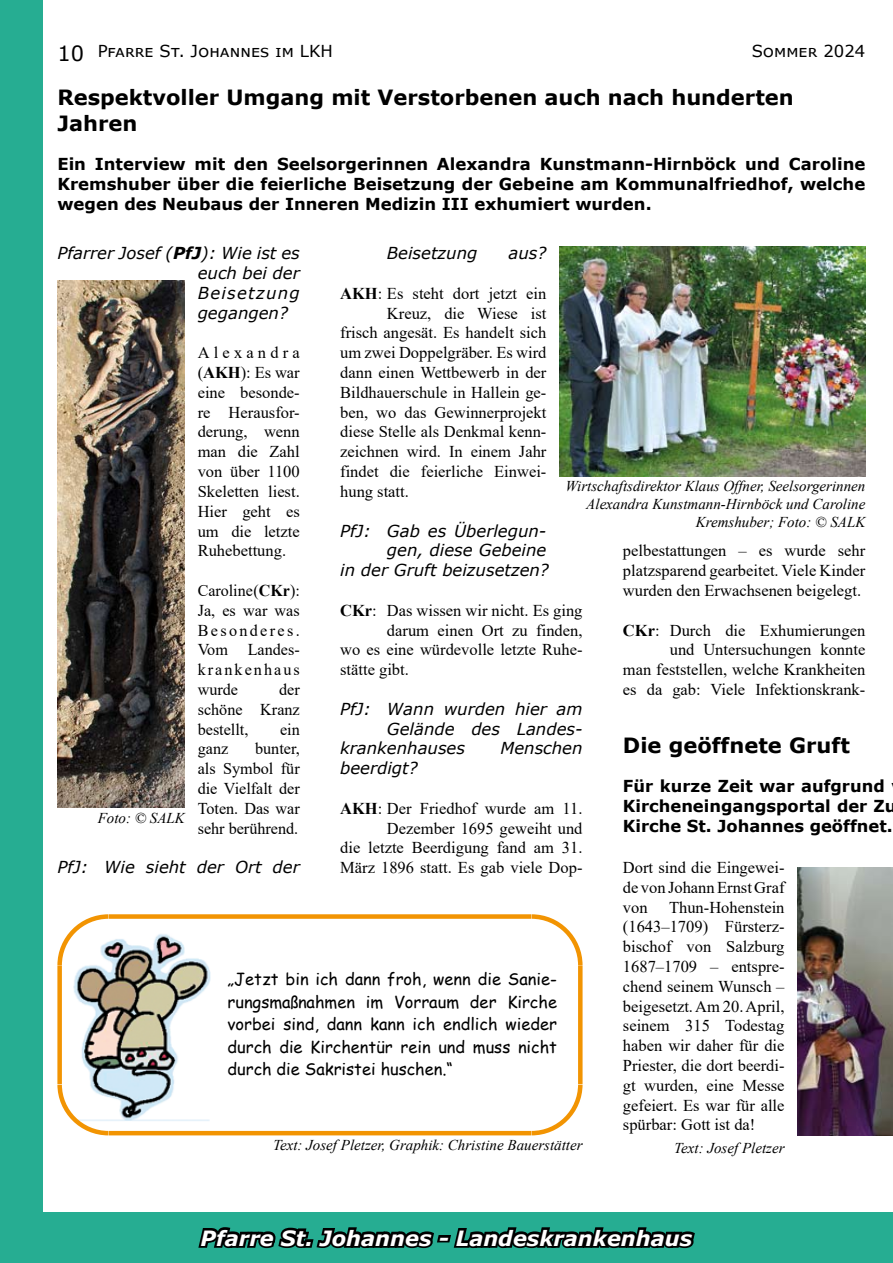
<style>
.page{position:relative;width:893px;height:1263px;background:#fff}
.page>*{position:absolute;margin:0;border:0;box-sizing:border-box;transform-origin:0 0}
.t1{font:700 21px/25.2px "Verdana";color:#000}
.t2{font:italic 700 21px "Verdana";color:#fff}
.t3{font:16.5px/19.8px "Times New Roman";color:#000;text-align:justify}
.t4{font:700 16.5px/19.8px "Verdana";color:#000;text-align:justify}
.t5{font:italic 16.5px/19.8px "Verdana";color:#000;text-align:justify}
.t6{font:16.5px/22.5px "Comic Sans MS";color:#000;text-align:justify}
.t7{font:16.5px "Verdana";color:#000}
.t8{font:italic 15px/18px "Times New Roman";color:#000;text-align:right}
.s1{font-size:21px}
.s2{font-weight:700}
</style>
<div class="page">
<div style="left:0;top:1212px;width:893px;height:51px;background:#26ad92"></div>
<svg style="left:198px;top:1227px;width:497px;height:22px"></svg>
<div style="left:0;top:0;width:43px;height:1212px;background:#26ad92"></div>
<img style="left:70px;top:927px;width:19px;height:196px">
<div style="left:108px;top:914px;width:423px;height:5px;background:#f29402"></div>
<hr style="left:108px;top:1131px;width:423px;height:4px;background:#f29402">
<div style="left:57px;top:965px;width:5px;height:119px;background:#f29402"></div>
<img style="left:89px;top:934px;width:121px;height:187px">
<img style="left:70px;top:946px;width:141px;height:138px">
<div style="left:578px;top:965px;width:5px;height:119px;background:#f29402"></div>
<img style="left:559px;top:247px;width:306px;height:229px">
<img style="left:797px;top:867px;width:96px;height:268px">
<img style="left:57px;top:281px;width:128px;height:527px">
<p class="t7" style="left:57px;top:40px;width:277px"><span class="s1">10</span> Pfarre St. Johannes im LKH</p>
<p class="t7" style="left:752px;top:40px;width:115px">Sommer 2024</p>
<p class="t1" style="left:57px;top:85px;width:738px">Respektvoller Umgang mit Verstorbenen auch nach hunderten<br>Jahren</p>
<p class="t4" style="left:57px;top:154px;width:809px">Ein Interview mit den Seelsorgerinnen Alexandra Kunstmann-Hirnböck und Caroline Kremshuber über die feierliche Beisetzung der Gebeine am Kommunalfriedhof, welche wegen des Neubaus der Inneren Medizin III exhumiert wurden.</p>
<p class="t5" style="left:198px;top:243px;width:104px;text-indent:-140px">Pfarrer Josef (<span class="s2">PfJ</span>): Wie ist es euch bei der Beisetzung gegangen?</p>
<p class="t3" style="left:198px;top:342px;width:104px">Alexandra (<span class="s2">AKH</span>): Es war eine besonde&shy;re Herausfor&shy;derung, wenn man die Zahl von über 1100<br>Skeletten liest.<br>Hier geht es um die letzte Ruhebettung.</p>
<p class="t3" style="left:198px;top:580px;width:104px">Caroline (<span class="s2">CKr</span>):<br>Ja, es war was Besonderes.<br>Vom Landes&shy;krankenhaus wurde</p>
<p class="t5" style="left:387px;top:243px;width:92px">Beisetzung</p>
<p class="t5" style="left:508px;top:243px;width:39px">aus?</p>
<p class="t3" style="left:340px;top:283px;width:208px"><span class="s2">AKH</span>: Es steht dort jetzt ein</p>
<p class="t3" style="left:387px;top:303px;width:161px">Kreuz, die Wiese ist</p>
<p class="t3" style="left:340px;top:322px;width:208px">frisch angesät. Es handelt sich</p>
<p class="t3" style="left:340px;top:342px;width:208px">um zwei Doppelgräber. Es wird</p>
<p class="t3" style="left:340px;top:362px;width:208px">dann einen Wettbewerb in der</p>
<p class="t3" style="left:340px;top:382px;width:208px">Bildhauerschule in Hallein ge-</p>
<p class="t3" style="left:340px;top:402px;width:208px">ben, wo das Gewinnerprojekt</p>
<p class="t3" style="left:340px;top:421px;width:208px">diese Stelle als Denkmal kenn-</p>
<p class="t3" style="left:340px;top:441px;width:208px">zeichnen wird. In einem Jahr</p>
<p class="t3" style="left:340px;top:461px;width:208px">findet die feierliche Einwei-</p>
<p class="t3" style="left:340px;top:481px;width:70px">hung statt.</p>
<p class="t5" style="left:340px;top:520px;width:210px;text-align:right">PfJ: Gab es Überlegun&shy;gen, diese Gebeine<br>in der Gruft beizusetzen?</p>
<p class="t3" style="left:340px;top:600px;width:244px"><span class="s2">CKr</span>: Das wissen wir nicht. Es ging</p>
<p class="t3" style="left:387px;top:619px;width:197px">darum einen Ort zu finden,</p>
<p class="t3" style="left:340px;top:639px;width:244px">wo es eine würdevolle letzte Ruhe-</p>
<p class="t3" style="left:340px;top:659px;width:70px">stätte gibt.</p>
<p class="t5" style="left:340px;top:699px;width:244px">PfJ: Wann wurden hier am</p>
<p class="t5" style="left:387px;top:718px;width:197px">Gelände des Landes-</p>
<p class="t5" style="left:340px;top:738px;width:126px">krankenhauses</p>
<p class="t5" style="left:500px;top:738px;width:84px">Menschen</p>
<p class="t5" style="left:340px;top:758px;width:79px">beerdigt?</p>
<p class="t3" style="left:340px;top:798px;width:244px;text-align:right"><span class="s2">AKH</span>: Der Friedhof wurde am 11.<br>Dezember 1695 geweiht und<br>die letzte Beerdigung fand am 31.<br>März 1896 statt. Es gab viele Dop-</p>
<p class="t8" style="left:566px;top:477px;width:301px">Wirtschaftsdirektor Klaus Offner, Seelsorgerinnen<br>Alexandra Kunstmann-Hirnböck und Caroline<br>Kremshuber; Foto: © SALK</p>
<p class="t3" style="left:623px;top:540px;width:244px">pelbestattungen – es wurde sehr platzsparend gearbeitet. Viele Kinder wurden den Erwachsenen beigelegt.</p>
<p class="t3" style="left:623px;top:620px;width:244px;text-align:right"><span class="s2">CKr</span>: Durch die Exhumierungen und Untersuchungen konnte<br>man feststellen, welche Krankheiten es da gab: Viele Infektionskrank-</p>
<p class="t3" style="left:198px;top:679px;width:104px;text-indent:81px">der schöne Kranz bestellt,</p>
<p class="t3" style="left:280px;top:718px;width:21px">ein</p>
<p class="t1" style="left:623px;top:732px;width:228px">Die geöffnete Gruft</p>
<p class="t4" style="left:623px;top:776px;width:275px;text-align:left">Für kurze Zeit war aufgrund<br>Kircheneingangsportal der Zu<br>Kirche St. Johannes geöffnet.</p>
<p class="t3" style="left:198px;top:738px;width:104px;text-indent:57px">bunter, als Symbol für die Vielfalt der Toten. Das war sehr berührend.</p>
<p class="t5" style="left:57px;top:857px;width:244px">PfJ: Wie sieht der Ort der</p>
<p class="t3" style="left:198px;top:738px;width:32px">ganz</p>
<p class="t8" style="left:98px;top:808px;width:89px">Foto: © SALK</p>
<p class="t3" style="left:623px;top:857px;width:163px">Dort sind die Eingewei&shy;de von Johann Ernst Graf von</p>
<p class="t3" style="left:623px;top:897px;width:163px;text-indent:46px">Thun-Hohenstein (1643–1709) Fürsterz&shy;bischof von Salzburg 1687–1709 – entspre&shy;chend seinem Wunsch – beigesetzt. Am 20. April, seinem 315 Todestag haben wir daher für die Priester, die dort beerdi&shy;gt wurden, eine Messe gefeiert. Es war für alle spürbar: Gott ist da!</p>
<p class="t8" style="left:674px;top:1138px;width:112px">Text: Josef Pletzer</p>
<p class="t6" style="left:227px;top:967px;width:331px">„Jetzt bin ich dann froh, wenn die Sanie&shy;rungsmaßnahmen im Vorraum der Kirche vorbei sind, dann kann ich endlich wieder durch die Kirchentür rein und muss nicht durch die Sakristei huschen.“</p>
<p class="t8" style="left:273px;top:1136px;width:311px">Text: Josef Pletzer, Graphik: Christine Bauerstätter</p>
<p class="t2" style="left:201px;top:1223px;width:493px">Pfarre St. Johannes - Landeskrankenhaus</p>
</div>
